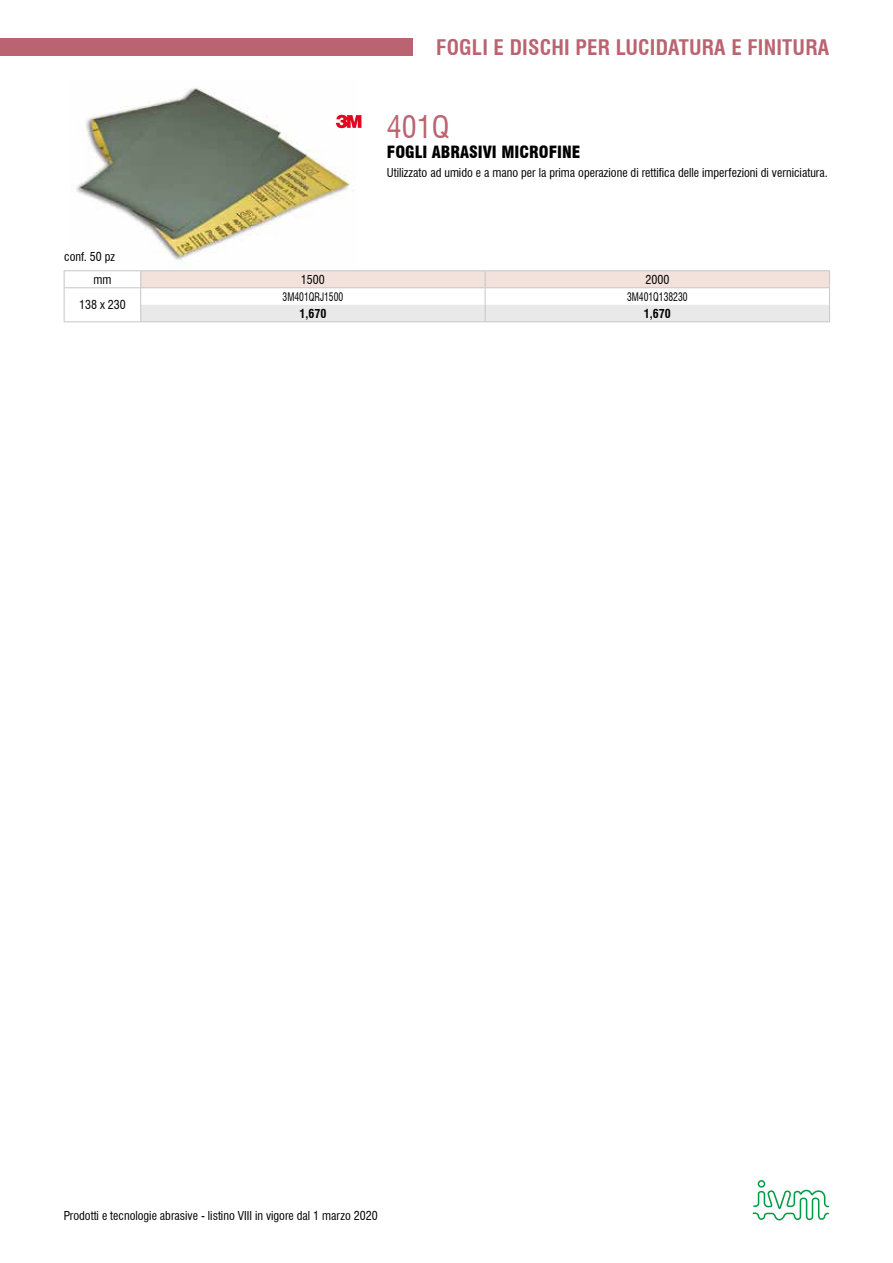
<style>
.page{position:relative;width:893px;height:1263px;background:#fff}
.page>*{position:absolute;margin:0;border:0;box-sizing:border-box;transform-origin:0 0}
.t1{font:condensed 30px "Swiss 721 BT";color:#bb6471}
.t2{font:700 condensed 21px "Swiss 721 BT";letter-spacing:.01em;color:#bb6471}
.t3{font:900 condensed 16.5px "Swiss 721 BT";color:#000}
.t4{font:condensed 12px/23.1px "Swiss 721 BT";color:#000}
.t5{font:700 condensed 12px "Swiss 721 BT";color:#000}
.t6{font:condensed 11.4px "Swiss 721 BT";color:#000;scale:.84 1}
</style>
<div class="page">
<svg style="left:753px;top:1180px;width:76px;height:40px"></svg>
<img style="left:76px;top:88px;width:274px;height:176px">
<hr style="left:141px;top:270px;width:344px;height:1px;background:#c6c6c6">
<hr style="left:485px;top:270px;width:345px;height:1px;background:#c6c6c6">
<hr style="left:64px;top:270px;width:77px;height:1px;background:#c6c6c6">
<hr style="left:64px;top:287px;width:77px;height:1px;background:#c6c6c6">
<svg style="left:64px;top:271px;width:1px;height:50px"></svg>
<hr style="left:64px;top:321px;width:76px;height:1px;background:#c6c6c6">
<svg style="left:140px;top:271px;width:690px;height:50px"></svg>
<hr style="left:140px;top:321px;width:345px;height:1px;background:#c6c6c6">
<hr style="left:485px;top:321px;width:345px;height:1px;background:#c6c6c6">
<svg style="left:336px;top:115px;width:25px;height:13px"></svg>
<div style="left:0;top:38px;width:412px;height:17px;background:#bb6471"></div>
<h2 class="t2" style="left:436px;top:35px;width:394px">FOGLI E DISCHI PER LUCIDATURA E FINITURA</h2>
<p class="t4" style="left:93px;top:245px;width:23px;text-indent:-29px">conf. 50 pz mm</p>
<p class="t4" style="left:79px;top:293px;width:48px">138 x 230</p>
<h1 class="t1" style="left:387px;top:109px;width:64px">401Q</h1>
<h3 class="t3" style="left:387px;top:142px;width:195px">FOGLI ABRASIVI MICROFINE</h3>
<p class="t4" style="left:387px;top:161px;width:442px">Utilizzato ad umido e a mano per la prima operazione di rettifica delle imperfezioni di verniciatura.</p>
<p class="t4" style="left:301px;top:268px;width:25px">1500</p>
<p class="t4" style="left:645px;top:268px;width:25px">2000</p>
<p class="t6" style="left:283px;top:290px;width:74px">3M401QRJ1500</p>
<p class="t6" style="left:627px;top:290px;width:74px">3M401Q138230</p>
<p class="t5" style="left:299px;top:306px;width:28px">1,670</p>
<p class="t5" style="left:644px;top:306px;width:28px">1,670</p>
<p class="t4" style="left:64px;top:1204px;width:315px">Prodotti e tecnologie abrasive - listino VIII in vigore dal 1 marzo 2020</p>
</div>
